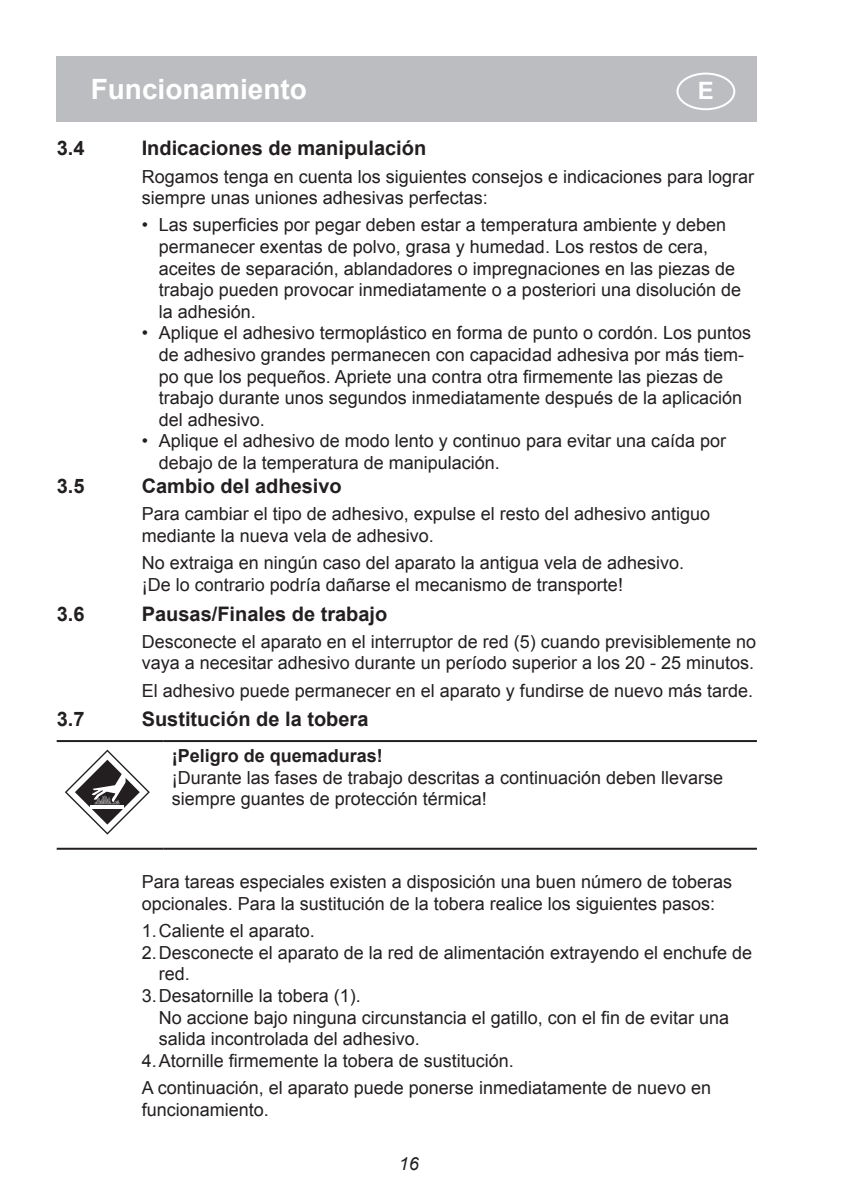
<style>
.page{position:relative;width:842px;height:1191px;background:#fff}
.page>*{position:absolute;margin:0;border:0;box-sizing:border-box;transform-origin:0 0}
.t1{font:700 28px "Arial";color:#fff}
.t2{font:700 24px "Arial";color:#fff}
.t3{font:700 20px "Arial";color:#231f20}
.t4{font:18px/21.6px "Arial";color:#231f20}
.t5{font:700 18px "Arial";color:#231f20}
.t6{font:italic 18px "Arial";color:#231f20}
</style>
<div class="page">
<hr style="left:57px;top:740px;width:107px;height:2px;background:#231f20">
<hr style="left:164px;top:740px;width:593px;height:2px;background:#231f20">
<hr style="left:57px;top:847px;width:107px;height:2px;background:#231f20">
<hr style="left:164px;top:847px;width:593px;height:2px;background:#231f20">
<svg style="left:65px;top:749px;width:85px;height:85px"></svg>
<div style="left:57px;top:57px;width:700px;height:65px;background:#bcbdc0"></div>
<div style="left:676px;top:73px;width:59px;height:37px;border:2px solid #fff;border-radius:50%"></div>
<h1 class="t1" style="left:91px;top:74px;width:218px">Funcionamiento</h1>
<h2 class="t2" style="left:698px;top:77px;width:18px">E</h2>
<p class="t3" style="left:57px;top:137px;width:29px">3.4</p>
<p class="t3" style="left:142px;top:137px;width:286px">Indicaciones de manipulación</p>
<p class="t4" style="left:142px;top:165px;width:614px">Rogamos tenga en cuenta los siguientes consejos e indicaciones para lograr siempre unas uniones adhesivas perfectas:</p>
<p class="t4" style="left:159px;top:214px;width:584px;text-indent:-17px">• Las superficies por pegar deben estar a temperatura ambiente y deben permanecer exentas de polvo, grasa y humedad. Los restos de cera, aceites de separación, ablandadores o impregnaciones en las piezas de trabajo pueden provocar inmediatamente o a posteriori una disolución de la adhesión.</p>
<p class="t4" style="left:159px;top:322px;width:594px;text-indent:-17px">• Aplique el adhesivo termoplástico en forma de punto o cordón. Los puntos de adhesivo grandes permanecen con capacidad adhesiva por más tiem&shy;po que los pequeños. Apriete una contra otra firmemente las piezas de trabajo durante unos segundos inmediatamente después de la aplicación del adhesivo.</p>
<p class="t4" style="left:159px;top:430px;width:569px;text-indent:-17px">• Aplique el adhesivo de modo lento y continuo para evitar una caída por debajo de la temperatura de manipulación.</p>
<p class="t3" style="left:57px;top:475px;width:29px">3.5</p>
<p class="t3" style="left:142px;top:475px;width:202px">Cambio del adhesivo</p>
<p class="t4" style="left:142px;top:503px;width:570px">Para cambiar el tipo de adhesivo, expulse el resto del adhesivo antiguo mediante la nueva vela de adhesivo.</p>
<p class="t4" style="left:142px;top:552px;width:544px">No extraiga en ningún caso del aparato la antigua vela de adhesivo. ¡De lo contrario podría dañarse el mecanismo de transporte!</p>
<p class="t3" style="left:57px;top:602px;width:29px">3.6</p>
<p class="t3" style="left:142px;top:602px;width:247px">Pausas/Finales de trabajo</p>
<p class="t4" style="left:142px;top:630px;width:616px">Desconecte el aparato en el interruptor de red (5) cuando previsiblemente no vaya a necesitar adhesivo durante un período superior a los 20 - 25 minutos.</p>
<p class="t4" style="left:142px;top:679px;width:613px">El adhesivo puede permanecer en el aparato y fundirse de nuevo más tarde.</p>
<p class="t3" style="left:57px;top:708px;width:29px">3.7</p>
<p class="t3" style="left:142px;top:708px;width:228px">Sustitución de la tobera</p>
<p class="t5" style="left:172px;top:745px;width:213px">¡Peligro de quemaduras!</p>
<p class="t4" style="left:172px;top:766px;width:553px">¡Durante las fases de trabajo descritas a continuación deben llevarse siempre guantes de protección térmica!</p>
<p class="t4" style="left:142px;top:871px;width:592px">Para tareas especiales existen a disposición una buen número de toberas opcionales. Para la sustitución de la tobera realice los siguientes pasos:</p>
<p class="t4" style="left:142px;top:920px;width:175px">1.Caliente el aparato.</p>
<p class="t4" style="left:142px;top:941px;width:612px">2.Desconecte el aparato de la red de alimentación extrayendo el enchufe de</p>
<p class="t4" style="left:159px;top:963px;width:33px">red.</p>
<p class="t4" style="left:142px;top:985px;width:221px">3.Desatornille la tobera (1).</p>
<p class="t4" style="left:159px;top:1006px;width:572px">No accione bajo ninguna circunstancia el gatillo, con el fin de evitar una</p>
<p class="t4" style="left:159px;top:1028px;width:263px">salida incontrolada del adhesivo.</p>
<p class="t4" style="left:142px;top:1047px;width:571px;line-height:27.2px">4. Atornille firmemente la tobera de sustitución.<br>A continuación, el aparato puede ponerse inmediatamente de nuevo en</p>
<p class="t4" style="left:142px;top:1098px;width:129px">funcionamiento.</p>
<p class="t6" style="left:399px;top:1153px;width:4px">26</p>
</div>
